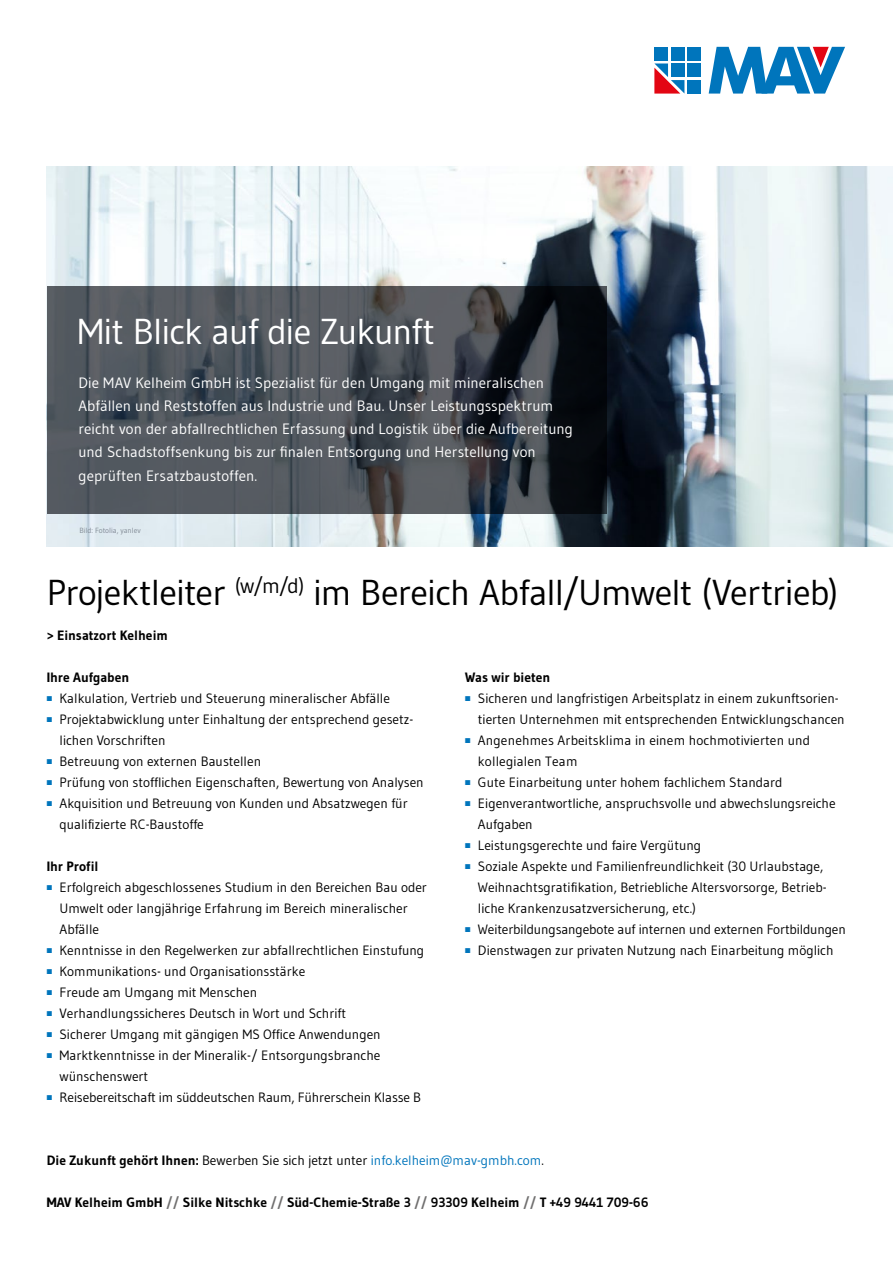
<style>
.page{position:relative;width:893px;height:1263px;background:#fff}
.page>*{position:absolute;margin:0;border:0;box-sizing:border-box;transform-origin:0 0}
.t1{font:36px "Gudea";letter-spacing:-.02em;color:#000}
.t2{font:36px "Gudea";letter-spacing:-.025em;color:#fff}
.t3{font:15px/23.2px "Gudea";color:#fff}
.t4{font:13.5px/21px "Gudea";color:#000}
.t5{font:700 13.5px "Gudea";color:#000}
.t6{font:7.5px "Gudea";color:#818a95}
.s1{color:#0075bc}
.s2{font-weight:700}
.s3{color:#706f6f}
</style>
<div class="page">
<svg style="left:709px;top:47px;width:136px;height:47px"></svg>
<div style="left:654px;top:47px;width:14px;height:14px;background:#0075bc"></div>
<div style="left:671px;top:47px;width:13px;height:14px;background:#0075bc"></div>
<div style="left:687px;top:47px;width:14px;height:14px;background:#0075bc"></div>
<div style="left:687px;top:63px;width:14px;height:14px;background:#0075bc"></div>
<svg style="left:654px;top:63px;width:30px;height:31px"></svg>
<div style="left:687px;top:80px;width:14px;height:14px;background:#0075bc"></div>
<img style="left:47px;top:166px;width:846px;height:380px">
<svg style="left:47px;top:286px;width:559px;height:227px;background:#444950"></svg>
<h1 class="t2" style="left:77px;top:309px;width:359px">Mit Blick auf die Zukunft</h1>
<p class="t3" style="left:78px;top:370px;width:496px">Die MAV Kelheim GmbH ist Spezialist für den Umgang mit mineralischen Abfällen und Reststoffen aus Industrie und Bau. Unser Leistungsspektrum reicht von der abfallrechtlichen Erfassung und Logistik über die Aufbereitung und Schadstoffsenkung bis zur finalen Entsorgung und Herstellung von geprüften Ersatzbaustoffen.</p>
<p class="t6" style="left:80px;top:526px;width:63px">Bild: Fotolia, yanlev</p>
<h1 class="t1" style="left:47px;top:570px;width:793px">Projektleiter <sup>(w/m/d)</sup> im Bereich Abfall/Umwelt (Vertrieb)</h1>
<p class="t5" style="left:47px;top:626px;width:123px">&gt; Einsatzort Kelheim</p>
<p class="t5" style="left:47px;top:668px;width:84px">Ihre Aufgaben</p>
<p class="t4" style="left:47px;top:687px;width:345px"><span class="s1">■</span> Kalkulation, Vertrieb und Steuerung mineralischer Abfälle</p>
<p class="t4" style="left:60px;top:708px;width:355px;text-indent:-13px"><span class="s1">■</span> Projektabwicklung unter Einhaltung der entsprechend gesetz&shy;lichen Vorschriften</p>
<p class="t4" style="left:47px;top:750px;width:216px"><span class="s1">■</span> Betreuung von externen Baustellen</p>
<p class="t4" style="left:47px;top:771px;width:378px"><span class="s1">■</span> Prüfung von stofflichen Eigenschaften, Bewertung von Analysen</p>
<p class="t4" style="left:60px;top:792px;width:350px;text-indent:-13px"><span class="s1">■</span> Akquisition und Betreuung von Kunden und Absatzwegen für qualifizierte RC-Baustoffe</p>
<p class="t5" style="left:47px;top:857px;width:53px">Ihr Profil</p>
<p class="t4" style="left:60px;top:876px;width:369px;text-indent:-13px"><span class="s1">■</span> Erfolgreich abgeschlossenes Studium in den Bereichen Bau oder<br>Umwelt oder langjährige Erfahrung im Bereich mineralischer<br>Abfälle</p>
<p class="t4" style="left:47px;top:939px;width:379px"><span class="s1">■</span> Kenntnisse in den Regelwerken zur abfallrechtlichen Einstufung</p>
<p class="t4" style="left:47px;top:960px;width:260px"><span class="s1">■</span> Kommunikations- und Organisationsstärke</p>
<p class="t4" style="left:47px;top:981px;width:212px"><span class="s1">■</span> Freude am Umgang mit Menschen</p>
<p class="t4" style="left:47px;top:1002px;width:301px"><span class="s1">■</span> Verhandlungssicheres Deutsch in Wort und Schrift</p>
<p class="t4" style="left:47px;top:1023px;width:335px"><span class="s1">■</span> Sicherer Umgang mit gängigen MS Office Anwendungen</p>
<p class="t4" style="left:60px;top:1044px;width:322px;text-indent:-13px"><span class="s1">■</span> Marktkenntnisse in der Mineralik-/ Entsorgungsbranche wünschenswert</p>
<p class="t4" style="left:47px;top:1086px;width:376px"><span class="s1">■</span> Reisebereitschaft im süddeutschen Raum, Führerschein Klasse B</p>
<p class="t5" style="left:465px;top:668px;width:87px">Was wir bieten</p>
<p class="t4" style="left:478px;top:687px;width:368px;text-indent:-13px"><span class="s1">■</span> Sicheren und langfristigen Arbeitsplatz in einem zukunftsorien&shy;tierten Unternehmen mit entsprechenden Entwicklungschancen</p>
<p class="t4" style="left:478px;top:729px;width:334px;text-indent:-13px"><span class="s1">■</span> Angenehmes Arbeitsklima in einem hochmotivierten und kollegialen Team</p>
<p class="t4" style="left:465px;top:771px;width:319px"><span class="s1">■</span> Gute Einarbeitung unter hohem fachlichem Standard</p>
<p class="t4" style="left:478px;top:792px;width:359px;text-indent:-13px"><span class="s1">■</span> Eigenverantwortliche, anspruchsvolle und abwechslungsreiche<br>Aufgaben</p>
<p class="t4" style="left:465px;top:834px;width:237px"><span class="s1">■</span> Leistungsgerechte und faire Vergütung</p>
<p class="t4" style="left:478px;top:855px;width:350px;text-indent:-13px"><span class="s1">■</span> Soziale Aspekte und Familienfreundlichkeit (30 Urlaubstage,<br>Weihnachtsgratifikation, Betriebliche Altersvorsorge, Betrieb&shy;liche Krankenzusatzversicherung, etc.)</p>
<p class="t4" style="left:465px;top:918px;width:382px"><span class="s1">■</span> Weiterbildungsangebote auf internen und externen Fortbildungen</p>
<p class="t4" style="left:465px;top:939px;width:370px"><span class="s1">■</span> Dienstwagen zur privaten Nutzung nach Einarbeitung möglich</p>
<p class="t4" style="left:47px;top:1149px;width:499px"><span class="s2">Die Zukunft gehört Ihnen:</span> Bewerben Sie sich jetzt unter <span class="s1">info.kelheim@mav-gmbh.com</span>.</p>
<p class="t5" style="left:47px;top:1193px;width:603px">MAV Kelheim GmbH <span class="s3">//</span> Silke Nitschke <span class="s3">//</span> Süd-Chemie-Straße 3 <span class="s3">//</span> 93309 Kelheim <span class="s3">//</span> T +49 9441 709-66</p>
</div>
